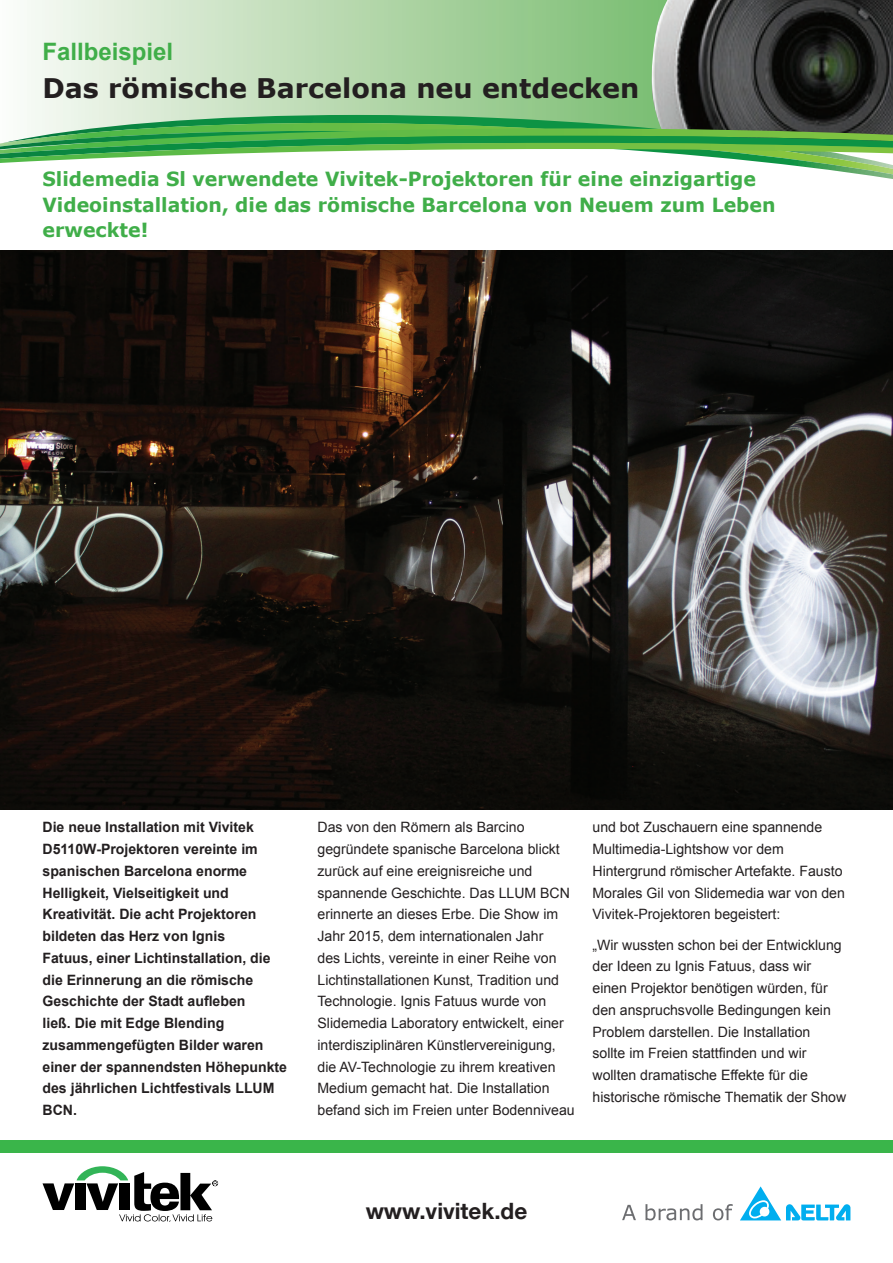
<style>
.page{position:relative;width:893px;height:1263px;background:#fff}
.page>*{position:absolute;margin:0;border:0;box-sizing:border-box;transform-origin:0 0}
.t1{font:700 27px "Verdana";color:#231f20}
.t2{font:700 24px "Arial";color:#40ae49}
.t3{font:700 22.5px "Helvetica Neue LT Com";color:#231f20}
.t4{font:700 19.5px/25.5px "Verdana";color:#40ae49}
.t5{font:14.25px/21.8px "Arial";color:#231f20}
.t6{font:700 14.25px/21.8px "Arial";color:#231f20}
</style>
<div class="page">
<svg style="left:27px;top:0;width:623px;height:115px"></svg>
<img style="left:650px;top:0;width:243px;height:115px">
<svg style="left:43px;top:1166px;width:175px;height:56px"></svg>
<img style="left:0;top:251px;width:893px;height:558px">
<svg style="left:622px;top:1205px;width:14px;height:15px"></svg>
<svg style="left:645px;top:1204px;width:57px;height:16px"></svg>
<svg style="left:713px;top:1204px;width:20px;height:16px"></svg>
<svg style="left:740px;top:1186px;width:110px;height:34px"></svg>
<svg style="left:27px;top:115px;width:866px;height:8px"></svg>
<svg style="left:27px;top:123px;width:866px;height:5px"></svg>
<svg style="left:0;top:128px;width:893px;height:51px"></svg>
<div style="left:0;top:1140px;width:893px;height:12px;background:#3ab54a"></div>
<h2 class="t2" style="left:43px;top:36px;width:132px">Fallbeispiel</h2>
<h1 class="t1" style="left:43px;top:71px;width:598px">Das römische Barcelona neu entdecken</h1>
<h3 class="t4" style="left:43px;top:166px;width:735px">Slidemedia Sl verwendete Vivitek-Projektoren für eine einzigartige<br>Videoinstallation, die das römische Barcelona von Neuem zum Leben erweckte!</h3>
<p class="t6" style="left:43px;top:817px;width:246px">Die neue Installation mit Vivitek<br>D5110W-Projektoren vereinte im spanischen Barcelona enorme<br>Helligkeit, Vielseitigkeit und<br>Kreativität. Die acht Projektoren bildeten das Herz von Ignis<br>Fatuus, einer Lichtinstallation, die die Erinnerung an die römische<br>Geschichte der Stadt aufleben<br>ließ. Die mit Edge Blending zusammengefügten Bilder waren einer der spannendsten Höhepunkte des jährlichen Lichtfestivals LLUM<br>BCN.</p>
<p class="t5" style="left:317px;top:817px;width:259px">Das von den Römern als Barcino gegründete spanische Barcelona blickt zurück auf eine ereignisreiche und spannende Geschichte. Das LLUM BCN erinnerte an dieses Erbe. Die Show im Jahr 2015, dem internationalen Jahr<br>des Lichts, vereinte in einer Reihe von Lichtinstallationen Kunst, Tradition und Technologie. Ignis Fatuus wurde von Slidemedia Laboratory entwickelt, einer interdisziplinären Künstlervereinigung, die AV-Technologie zu ihrem kreativen Medium gemacht hat. Die Installation befand sich im Freien unter Bodenniveau</p>
<p class="t5" style="left:592px;top:817px;width:254px">und bot Zuschauern eine spannende Multimedia-Lightshow vor dem Hintergrund römischer Artefakte. Fausto Morales Gil von Slidemedia war von den Vivitek-Projektoren begeistert:</p>
<p class="t5" style="left:592px;top:934px;width:255px">„Wir wussten schon bei der Entwicklung der Ideen zu Ignis Fatuus, dass wir einen Projektor benötigen würden, für den anspruchsvolle Bedingungen kein Problem darstellen. Die Installation sollte im Freien stattfinden und wir wollten dramatische Effekte für die historische römische Thematik der Show</p>
<h3 class="t3" style="left:366px;top:1196px;width:163px">www.vivitek.de</h3>
</div>
